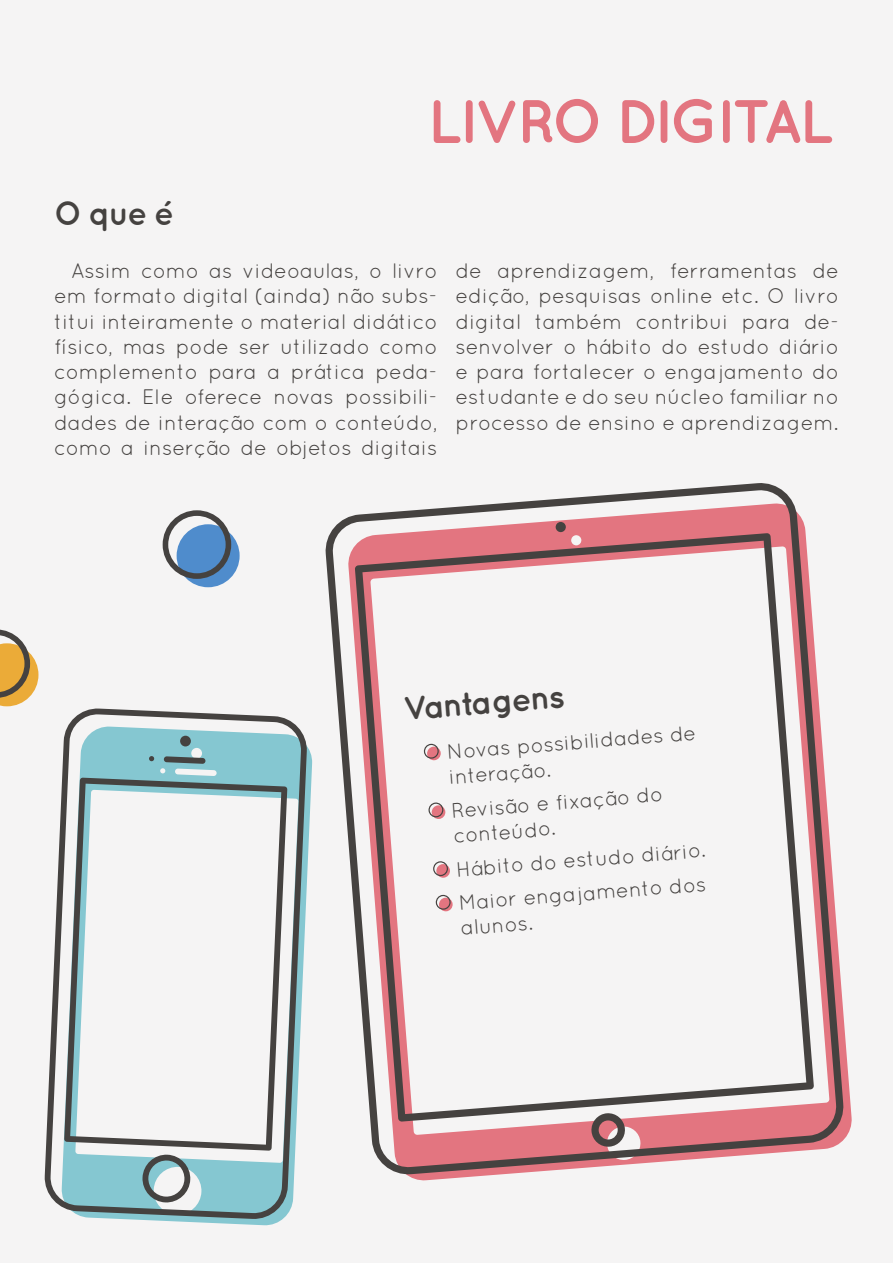
<style>
.page{position:relative;width:893px;height:1263px;background:#f5f4f4}
.page>*{position:absolute;margin:0;border:0;box-sizing:border-box;transform-origin:0 0}
.t1{font:700 61.2px "Quicksand";letter-spacing:-.05em;color:#e37580}
.t2{font:700 33px "Quicksand";color:#454240}
.t3{font:21px/25.2px "Quicksand";color:#454240}
</style>
<div class="page">
<svg style="left:146px;top:748px;width:167px;height:478px"></svg>
<svg style="left:44px;top:708px;width:264px;height:512px"></svg>
<svg style="left:325px;top:483px;width:520px;height:693px"></svg>
<div style="left:427px;top:746px;width:14px;height:14px;background:#e37580;border-radius:50%"></div>
<svg style="left:424px;top:743px;width:15px;height:16px"></svg>
<svg style="left:431px;top:805px;width:15px;height:14px"></svg>
<svg style="left:428px;top:802px;width:16px;height:16px"></svg>
<svg style="left:436px;top:864px;width:14px;height:14px"></svg>
<svg style="left:433px;top:861px;width:15px;height:15px"></svg>
<svg style="left:439px;top:897px;width:14px;height:14px"></svg>
<svg style="left:435px;top:894px;width:16px;height:16px"></svg>
<svg style="left:0;top:629px;width:38px;height:77px"></svg>
<div style="left:177px;top:524px;width:63px;height:63px;background:#4f8ccc;border-radius:50%"></div>
<svg style="left:163px;top:510px;width:68px;height:69px"></svg>
<h2 class="t2" style="left:54px;top:193px;width:122px">O que é</h2>
<h1 class="t1" style="left:427px;top:85px;width:408px">LIVRO DIGITAL</h1>
<p class="t3" style="left:54px;top:258px;width:385px;text-align:justify;text-indent:17px">Assim como as videoaulas, o livro em formato digital (ainda) não subs&shy;titui inteiramente o material didático físico, mas pode ser utilizado como complemento para a prática peda&shy;gógica. Ele oferece novas possibili&shy;dades de interação com o conteúdo, como a inserção de objetos digitais</p>
<p class="t3" style="left:455px;top:258px;width:385px;text-align:justify">de aprendizagem, ferramentas de edição, pesquisas online etc. O livro digital também contribui para de&shy;senvolver o hábito do estudo diário e para fortalecer o engajamento do estudante e do seu núcleo familiar no processo de ensino e aprendizagem.</p>
<h2 class="t2" style="left:402px;top:688px;width:163px;rotate:-4deg">Vantagens</h2>
<p class="t3" style="left:446px;top:738px;width:251px;line-height:26px;rotate:-4deg">Novas possibilidades de interação.</p>
<p class="t3" style="left:451px;top:797px;width:214px;line-height:25.7px;rotate:-4deg">Revisão e fixação do conteúdo.</p>
<p class="t3" style="left:455px;top:851px;width:251px;line-height:33.8px;rotate:-4deg">Hábito do estudo diário.<br>Maior engajamento dos</p>
<p class="t3" style="left:460px;top:915px;width:74px;rotate:-4deg">alunos.</p>
</div>
